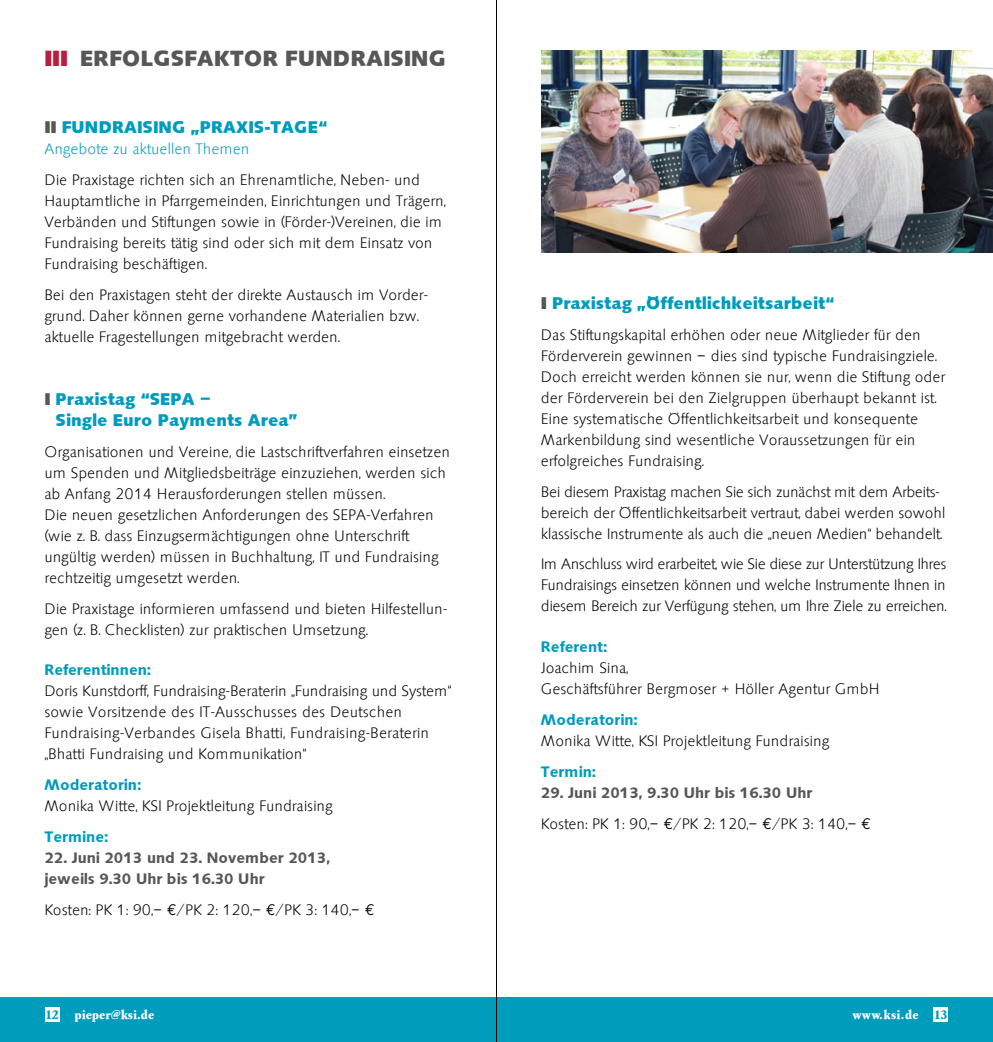
<style>
.page{position:relative;width:993px;height:1042px;background:#fff}
.page>*{position:absolute;margin:0;border:0;box-sizing:border-box;transform-origin:0 0}
.t1{font:700 22.75px "Saxony";color:#575756}
.t2{font:700 17.5px/21px "Saxony";color:#009cbc}
.t3{font:300 15.75px/21px "Saxony";color:#000}
.t4{font:600 15.75px "Saxony";color:#009cbc}
.t5{font:600 15.75px/21px "Saxony";color:#575756}
.t6{font:300 15.75px "Saxony";color:#009cbc}
.t7{font:13.3px "Garamond Std Xbold";color:#fff}
.t8{font:13.3px "Garamond Std Xbold";letter-spacing:.03em;color:#fff}
.s1{font-weight:800;color:#b71e3f}
.s2{font-weight:800;color:#575756}
.s3{font-family:"Euro Mono";font-weight:400}
.s4{font-weight:600;color:#575756}
.s5{color:#009cbc}
</style>
<div class="page">
<div style="left:0;top:997px;width:992px;height:45px;background:#009cbc"></div>
<div style="left:933px;top:1007px;width:14px;height:15px;background:#fff"></div>
<div style="left:45px;top:1007px;width:15px;height:15px;background:#fff"></div>
<img style="left:541px;top:50px;width:451px;height:202px">
<hr style="left:496px;top:0;width:1px;height:1042px;background:#000">
<h1 class="t1" style="left:45px;top:45px;width:403px"><span class="s1">III</span> Erfolgsfaktor Fundraising</h1>
<p class="t2" style="left:45px;top:116px;width:284px"><span class="s2">II</span> Fundraising „Praxis-Tage“</p>
<p class="t6" style="left:45px;top:140px;width:206px">Angebote zu aktuellen Themen</p>
<p class="t3" style="left:45px;top:169px;width:402px">Die Praxistage richten sich an Ehrenamtliche, Neben- und Hauptamtliche in Pfarrgemeinden, Einrichtungen und Trägern, Verbänden und Stiftungen sowie in (Förder-)Vereinen, die im Fundraising bereits tätig sind oder sich mit dem Einsatz von Fundraising beschäftigen.</p>
<p class="t3" style="left:45px;top:284px;width:385px">Bei den Praxistagen steht der direkte Austausch im Vorder&shy;grund. Daher können gerne vorhandene Materialien bzw. aktuelle Fragestellungen mitgebracht werden.</p>
<p class="t2" style="left:56px;top:388px;width:244px;text-indent:-11px"><span class="s2">I</span> Praxistag “SE PA –<br>Single Euro Payments Area”</p>
<p class="t3" style="left:45px;top:441px;width:407px">Organisationen und Vereine, die Lastschriftverfahren einsetzen um Spenden und Mitgliedsbeiträge einzuziehen, werden sich ab Anfang 2014 Herausforderungen stellen müssen.<br>Die neuen gesetzlichen Anforderungen des SEPA-Verfahren (wie z. B. dass Einzugsermächtigungen ohne Unterschrift ungültig werden) müssen in Buchhaltung, IT und Fundraising rechtzeitig umgesetzt werden.</p>
<p class="t3" style="left:45px;top:598px;width:404px">Die Praxistage informieren umfassend und bieten Hilfestellun&shy;gen (z. B. Checklisten) zur praktischen Umsetzung.</p>
<p class="t4" style="left:45px;top:661px;width:108px">Referentinnen:</p>
<p class="t3" style="left:45px;top:681px;width:408px">Doris Kunstdorff, Fundraising-Beraterin „Fundraising und System“ sowie Vorsitzende des IT-Ausschusses des Deutschen Fundraising-Verbandes Gisela Bhatti, Fundraising-Beraterin „Bhatti Fundraising und Kommunikation“</p>
<p class="t4" style="left:45px;top:776px;width:98px">Moderatorin:</p>
<p class="t3" style="left:45px;top:796px;width:290px">Monika Witte, KSI Projektleitung Fundraising</p>
<p class="t4" style="left:45px;top:828px;width:65px">Termine:</p>
<p class="t5" style="left:45px;top:847px;width:287px">22. Juni 2013 und 23. November 2013, jeweils 9.30 Uhr bis 16.30 Uhr</p>
<p class="t3" style="left:45px;top:899px;width:331px">Kosten: PK 1: 90,– <span class="s3">€</span>/PK 2: 120,– <span class="s3">€</span>/PK 3: 140,– <span class="s3">€</span></p>
<p class="t2" style="left:541px;top:292px;width:295px"><span class="s2">I</span> Praxistag „Öffentlichkeitsarbeit“</p>
<p class="t3" style="left:541px;top:324px;width:405px">Das Stiftungskapital erhöhen oder neue Mitglieder für den Förderverein gewinnen – dies sind typische Fundraisingziele.<br>Doch erreicht werden können sie nur, wenn die Stiftung oder der Förderverein bei den Zielgruppen überhaupt bekannt ist.<br>Eine systematische Öffentlichkeitsarbeit und konsequente Markenbildung sind wesentliche Voraussetzungen für ein erfolgreiches Fundraising.</p>
<p class="t3" style="left:541px;top:481px;width:406px">Bei diesem Praxistag machen Sie sich zunächst mit dem Arbeits&shy;bereich der Öffentlichkeitsarbeit vertraut, dabei werden sowohl klassische Instrumente als auch die „neuen Medien“ behandelt.</p>
<p class="t3" style="left:541px;top:554px;width:407px;text-align:justify">Im Anschluss wird erarbeitet, wie Sie diese zur Unterstützung Ihres Fundraisings einsetzen können und welche Instrumente Ihnen in diesem Bereich zur Verfügung stehen, um Ihre Ziele zu erreichen.</p>
<p class="t4" style="left:541px;top:638px;width:68px">Referent:</p>
<p class="t3" style="left:541px;top:658px;width:340px">Joachim Sina,<br>Geschäftsführer Bergmoser + Höller Agentur GmbH</p>
<p class="t4" style="left:541px;top:711px;width:98px">Moderatorin:</p>
<p class="t3" style="left:541px;top:730px;width:290px">Monika Witte, KSI Projektleitung Fundraising</p>
<p class="t4" style="left:541px;top:763px;width:56px">Termin:</p>
<p class="t3" style="left:541px;top:777px;width:331px;line-height:31px"><span class="s4">29. Juni 2013, 9.30 Uhr bis 16.30 Uhr<br></span>Kosten: PK 1: 90,– <span class="s3">€</span>/PK 2: 120,– <span class="s3">€</span>/PK 3: 140,– <span class="s3">€</span></p>
<p class="t7" style="left:45px;top:1007px;width:110px"><span class="s5">12</span> pieper@ksi.de</p>
<p class="t8" style="left:852px;top:1007px;width:96px">www.ksi.de <span class="s5">13</span></p>
</div>
